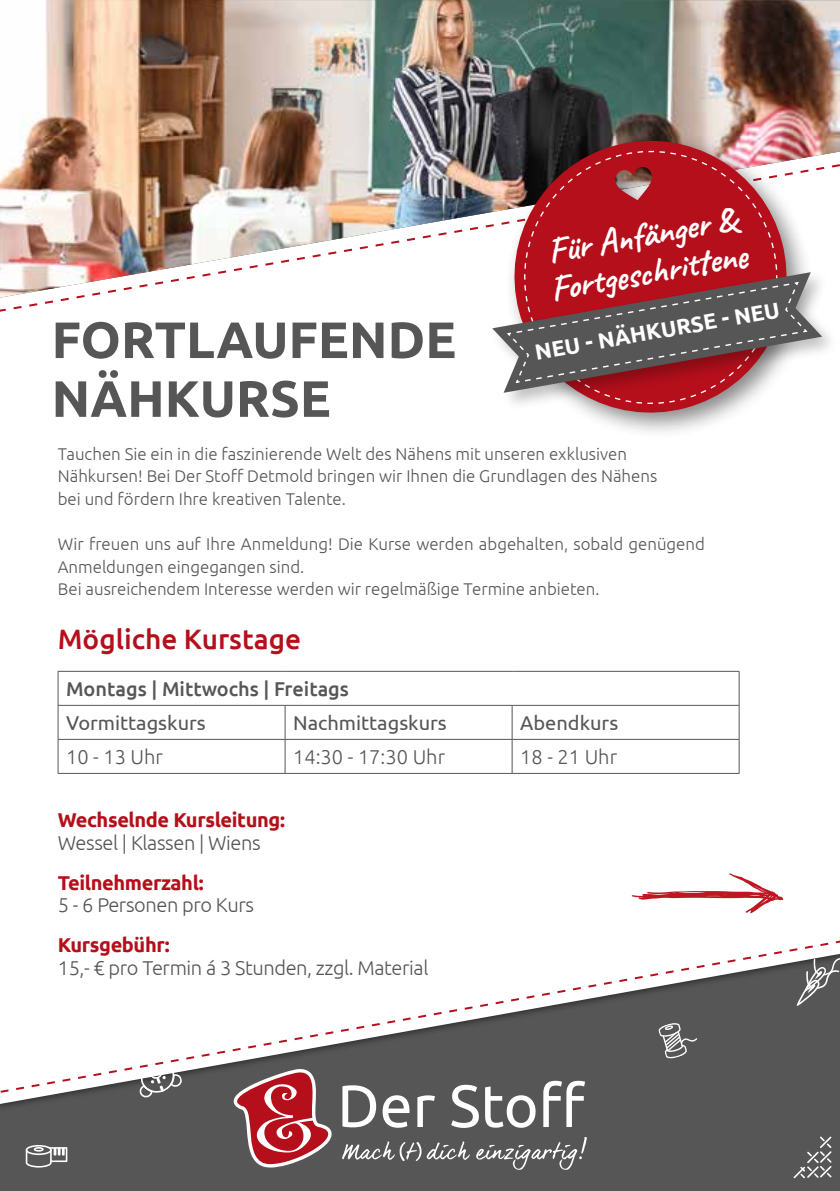
<style>
.page{position:relative;width:840px;height:1191px;background:#fff}
.page>*{position:absolute;margin:0;border:0;box-sizing:border-box;transform-origin:0 0}
.t1{font:700 51.2px "Ubuntu";color:#565656}
.t2{font:700 35.8px/37.4px "Caveat";color:#fff}
.t3{font:500 28px "Ubuntu";color:#b40f1b}
.t4{font:700 22px "Ubuntu";color:#fff}
.t5{font:300 20px "Ubuntu";letter-spacing:-.02em;color:#565656}
.t6{font:700 20px "Ubuntu";letter-spacing:-.02em;color:#b40f1b}
.t7{font:20px "Ubuntu";color:#565656}
.t8{font:500 20px "Ubuntu";color:#565656}
.t9{font:300 20px "Ubuntu";color:#565656}
.t10{font:300 17px/22.6px "Ubuntu";color:#565656}
</style>
<div class="page">
<div style="left:0;top:1112px;width:839px;height:79px;background:#565656"></div>
<svg style="left:0;top:670px;width:839px;height:434px"></svg>
<svg style="left:139px;top:1094px;width:43px;height:4px"></svg>
<svg style="left:0;top:938px;width:839px;height:156px"></svg>
<svg style="left:793px;top:1136px;width:38px;height:42px;background:#6f6f6f"></svg>
<svg style="left:657px;top:1022px;width:39px;height:36px"></svg>
<svg style="left:217px;top:1068px;width:369px;height:101px;background:#7c686a"></svg>
<svg style="left:26px;top:1145px;width:41px;height:22px"></svg>
<svg style="left:631px;top:873px;width:151px;height:40px"></svg>
<img style="left:20px;top:0;width:819px;height:163px">
<svg style="left:796px;top:957px;width:43px;height:48px;background:#747474"></svg>
<img style="left:0;top:163px;width:839px;height:149px">
<div style="left:503px;top:130px;width:309px;height:309px;background:#000;opacity:.47"></div>
<img style="left:499px;top:126px;width:301px;height:301px">
<div style="left:489px;top:268px;width:350px;height:144px;background:#fff"></div>
<svg style="left:492px;top:141px;width:329px;height:273px"></svg>
<hr style="left:58px;top:671px;width:227px;height:1px;background:#565656">
<hr style="left:58px;top:671px;width:1px;height:34px;background:#565656">
<hr style="left:285px;top:671px;width:227px;height:1px;background:#565656">
<hr style="left:512px;top:671px;width:227px;height:1px;background:#565656">
<hr style="left:738px;top:671px;width:1px;height:34px;background:#565656">
<hr style="left:58px;top:705px;width:227px;height:1px;background:#565656">
<hr style="left:58px;top:705px;width:1px;height:34px;background:#565656">
<hr style="left:285px;top:705px;width:227px;height:1px;background:#565656">
<hr style="left:284px;top:705px;width:1px;height:34px;background:#565656">
<hr style="left:512px;top:705px;width:227px;height:1px;background:#565656">
<hr style="left:511px;top:705px;width:1px;height:34px;background:#565656">
<hr style="left:738px;top:705px;width:1px;height:34px;background:#565656">
<hr style="left:58px;top:739px;width:227px;height:1px;background:#565656">
<hr style="left:58px;top:739px;width:1px;height:34px;background:#565656">
<hr style="left:285px;top:739px;width:227px;height:1px;background:#565656">
<hr style="left:284px;top:739px;width:1px;height:34px;background:#565656">
<hr style="left:512px;top:739px;width:227px;height:1px;background:#565656">
<hr style="left:511px;top:739px;width:1px;height:34px;background:#565656">
<hr style="left:738px;top:739px;width:1px;height:34px;background:#565656">
<hr style="left:58px;top:773px;width:227px;height:1px;background:#565656">
<hr style="left:285px;top:773px;width:227px;height:1px;background:#565656">
<hr style="left:512px;top:773px;width:227px;height:1px;background:#565656">
<h1 class="t1" style="left:52px;top:309px;width:406px">FORTLAUFENDE</h1>
<h2 class="t2" style="left:540px;top:234px;width:200px;rotate:-10deg">Für Anfänger &amp;<br>Fortgeschrittene</h2>
<p class="t4" style="left:532px;top:339px;width:249px;rotate:-10deg">NEU - NÄHKURSE - NEU</p>
<h1 class="t1" style="left:52px;top:367px;width:280px">NÄHKURSE</h1>
<p class="t10" style="left:58px;top:442px;width:600px">Tauchen Sie ein in die faszinierende Welt des Nähens mit unseren exklusiven<br>Nähkursen! Bei Der Stoff Detmold bringen wir Ihnen die Grundlagen des Nähens bei und fördern Ihre kreativen Talente.</p>
<p class="t10" style="left:58px;top:532px;width:648px">Wir freuen uns auf Ihre Anmeldung! Die Kurse werden abgehalten, sobald genügend<br>Anmeldungen eingegangen sind.<br>Bei ausreichendem Interesse werden wir regelmäßige Termine anbieten.</p>
<h3 class="t3" style="left:58px;top:621px;width:245px">Mögliche Kurstage</h3>
<p class="t8" style="left:66px;top:676px;width:284px">Montags | Mittwochs | Freitags</p>
<p class="t7" style="left:66px;top:711px;width:141px">Vormittagskurs</p>
<p class="t7" style="left:293px;top:711px;width:155px">Nachmittagskurs</p>
<p class="t7" style="left:520px;top:711px;width:100px">Abendkurs</p>
<p class="t5" style="left:66px;top:745px;width:98px">10 - 13 Uhr</p>
<p class="t9" style="left:293px;top:745px;width:153px">14:30 - 17:30 Uhr</p>
<p class="t5" style="left:520px;top:745px;width:98px">18 - 21 Uhr</p>
<p class="t6" style="left:58px;top:808px;width:228px">Wechselnde Kursleitung:</p>
<p class="t5" style="left:58px;top:830px;width:204px">Wessel | Klassen | Wiens</p>
<p class="t6" style="left:58px;top:870px;width:147px">Teilnehmerzahl:</p>
<p class="t5" style="left:58px;top:893px;width:198px">5 - 6 Personen pro Kurs</p>
<p class="t6" style="left:58px;top:932px;width:113px">Kursgebühr:</p>
<p class="t5" style="left:58px;top:955px;width:372px">15,- € pro Termin á 3 Stunden, zzgl. Material</p>
</div>
